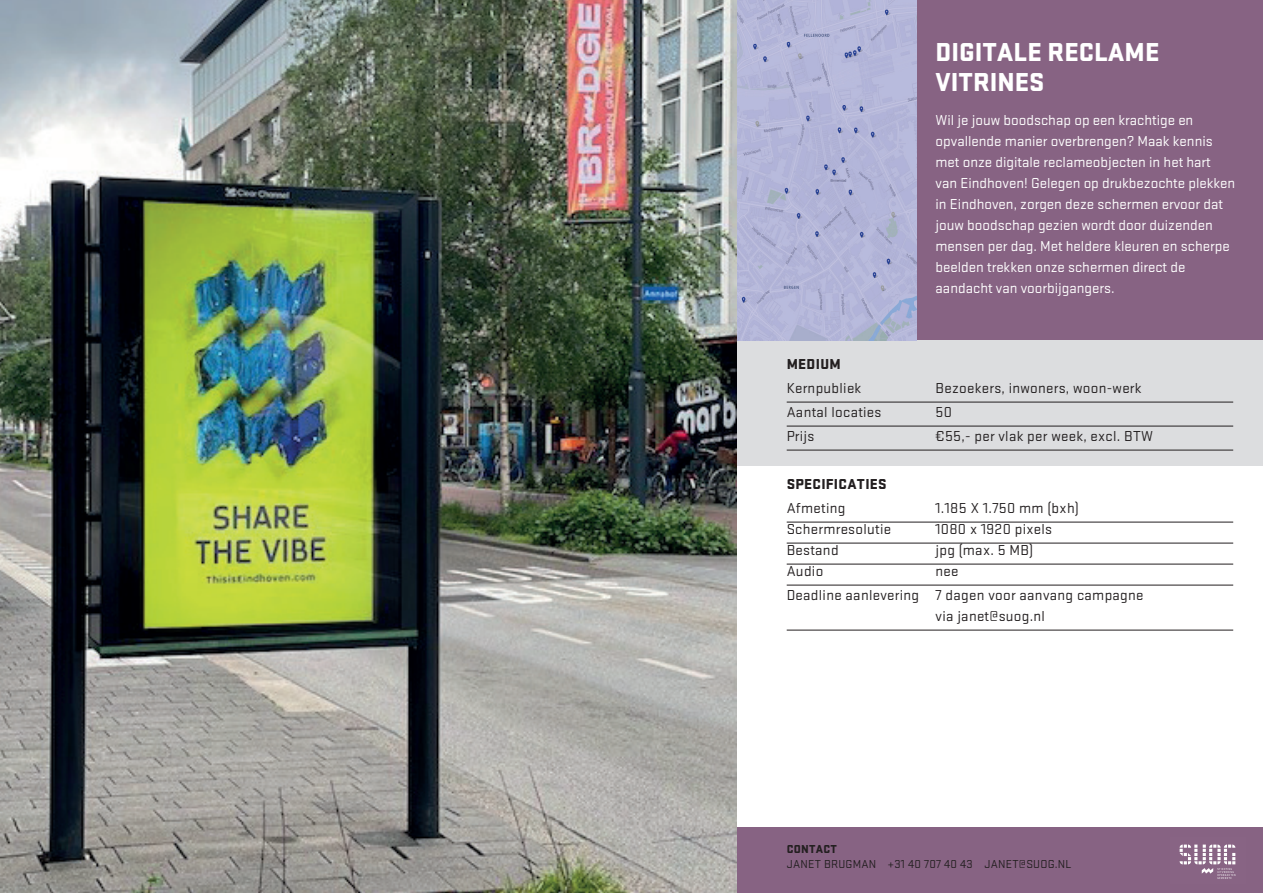
<style>
.page{position:relative;width:1263px;height:893px;background:#fff}
.page>*{position:absolute;margin:0;border:0;box-sizing:border-box;transform-origin:0 0}
.t1{font:900 27px/30px "Stratum No 2";color:#fff}
.t2{font:15px/21px "Stratum No 2";color:#fff}
.t3{font:15px/24px "Stratum No 2";letter-spacing:.02em;color:#231f20}
.t4{font:900 15px "Stratum No 2";letter-spacing:.02em;color:#231f20}
.t5{font:12px "Stratum No 2";letter-spacing:.02em;color:#231f20}
.t6{font:900 12px "Stratum No 2";letter-spacing:.02em;color:#231f20}
</style>
<div class="page">
<div style="left:738px;top:827px;width:525px;height:66px;background:#876383"></div>
<svg style="left:1179px;top:845px;width:56px;height:34px"></svg>
<img style="left:0;top:0;width:736px;height:893px">
<div style="left:738px;top:0;width:525px;height:340px;background:#876383"></div>
<div style="left:738px;top:340px;width:525px;height:125px;background:#dcdddf"></div>
<hr style="left:787px;top:402px;width:446px;height:1px;background:#231f20">
<hr style="left:787px;top:426px;width:446px;height:1px;background:#231f20">
<hr style="left:787px;top:450px;width:446px;height:1px;background:#231f20">
<hr style="left:787px;top:522px;width:446px;height:1px;background:#231f20">
<hr style="left:787px;top:543px;width:446px;height:1px;background:#231f20">
<hr style="left:787px;top:564px;width:446px;height:1px;background:#231f20">
<hr style="left:787px;top:585px;width:446px;height:1px;background:#231f20">
<hr style="left:787px;top:630px;width:446px;height:1px;background:#231f20">
<img style="left:738px;top:0;width:178px;height:340px">
<h1 class="t1" style="left:935px;top:37px;width:225px">DIGITALE RECLAME<br>VITRINES</h1>
<p class="t2" style="left:935px;top:109px;width:301px">Wil je jouw boodschap op een krachtige en opvallende manier overbrengen? Maak kennis met onze digitale reclameobjecten in het hart van Eindhoven! Gelegen op drukbezochte plekken in Eindhoven, zorgen deze schermen ervoor dat jouw boodschap gezien wordt door duizenden mensen per dag. Met heldere kleuren en scherpe beelden trekken onze schermen direct de aandacht van voorbijgangers.</p>
<p class="t4" style="left:787px;top:356px;width:56px">MEDIUM</p>
<p class="t3" style="left:787px;top:376px;width:76px">Kernpubliek</p>
<p class="t3" style="left:935px;top:376px;width:208px">Bezoekers, inwoners, woon-werk</p>
<p class="t3" style="left:787px;top:400px;width:96px">Aantal locaties</p>
<p class="t3" style="left:935px;top:400px;width:18px">50</p>
<p class="t3" style="left:787px;top:424px;width:29px">Prijs</p>
<p class="t3" style="left:935px;top:424px;width:219px">€55,- per vlak per week, excl. BTW</p>
<p class="t4" style="left:787px;top:476px;width:101px">SPECIFICATIES</p>
<p class="t3" style="left:787px;top:496px;width:60px">Afmeting</p>
<p class="t3" style="left:935px;top:496px;width:145px">1.185 X 1.750 mm (bxh)</p>
<p class="t3" style="left:787px;top:517px;width:106px">Schermresolutie</p>
<p class="t3" style="left:935px;top:517px;width:118px">1080 x 1920 pixels</p>
<p class="t3" style="left:787px;top:538px;width:53px">Bestand</p>
<p class="t3" style="left:935px;top:538px;width:99px">jpg (max. 5 MB)</p>
<p class="t3" style="left:787px;top:559px;width:38px">Audio</p>
<p class="t3" style="left:787px;top:559px;width:358px;text-indent:149px">nee<br>Deadline aanlevering 7 dagen voor aanvang campagne</p>
<p class="t3" style="left:935px;top:604px;width:111px">via janet@suog.nl</p>
<p class="t6" style="left:787px;top:843px;width:52px">CONTACT</p>
<p class="t5" style="left:787px;top:857px;width:286px">JANET BRUGMAN +31 40 707 40 43 JANET@SUOG.NL</p>
</div>
